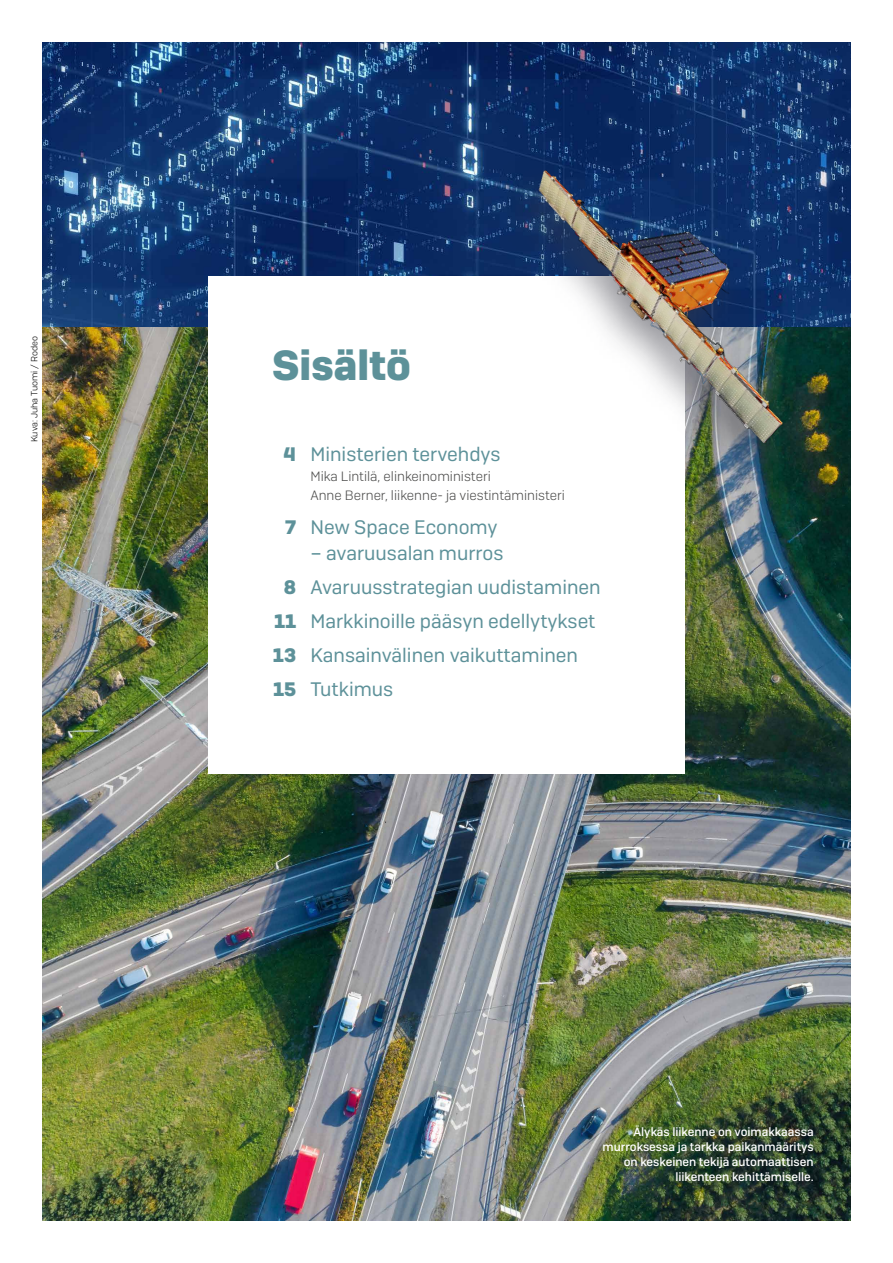
<style>
.page{position:relative;width:893px;height:1263px;background:#fff}
.page>*{position:absolute;margin:0;border:0;box-sizing:border-box;transform-origin:0 0}
.t1{font:700 42px "Camber";color:#5d9199}
.t2{font:19.5px "Camber";color:#5d9199}
.t3{font:13.5px/19.5px "Camber Lg";color:#4b4b4a}
.t4{font:500 12px/15px "Camber";color:#fff;text-align:right}
.t5{font:9px "Camber Lg";color:#000}
.s1{font-weight:700}
</style>
<div class="page">
<img style="left:43px;top:43px;width:807px;height:284px">
<img style="left:43px;top:327px;width:807px;height:893px">
<div style="left:208px;top:276px;width:477px;height:498px;background:#fff"></div>
<img style="left:443px;top:65px;width:408px;height:446px">
<p class="t5" style="left:29px;top:442px;width:107px;rotate:-90deg">Kuva: Juha Tuomi / Rodeo</p>
<h1 class="t1" style="left:272px;top:339px;width:140px">Sisältö</h1>
<p class="t2" style="left:284px;top:443px;width:218px"><span class="s1">4</span> Ministerien tervehdys</p>
<p class="t3" style="left:310px;top:466px;width:256px">Mika Lintilä, elinkeinoministeri<br>Anne Berner, liikenne- ja viestintäministeri</p>
<p class="t2" style="left:285px;top:516px;width:214px"><span class="s1">7</span> New Space Economy</p>
<p class="t2" style="left:310px;top:541px;width:195px">– avaruusalan murros</p>
<p class="t2" style="left:284px;top:575px;width:318px"><span class="s1">8</span> Avaruusstrategian uudistaminen</p>
<p class="t2" style="left:274px;top:609px;width:323px"><span class="s1">11</span> Markkinoille pääsyn edellytykset</p>
<p class="t2" style="left:273px;top:643px;width:307px"><span class="s1">13</span> Kansainvälinen vaikuttaminen</p>
<p class="t2" style="left:273px;top:677px;width:122px"><span class="s1">15</span> Tutkimus</p>
<p class="t4" style="left:603px;top:1124px;width:213px">Älykäs liikenne on voimakkaassa murroksessa ja tarkka paikanmääritys on keskeinen tekijä automaattisen liikenteen kehittämiselle.</p>
</div>
